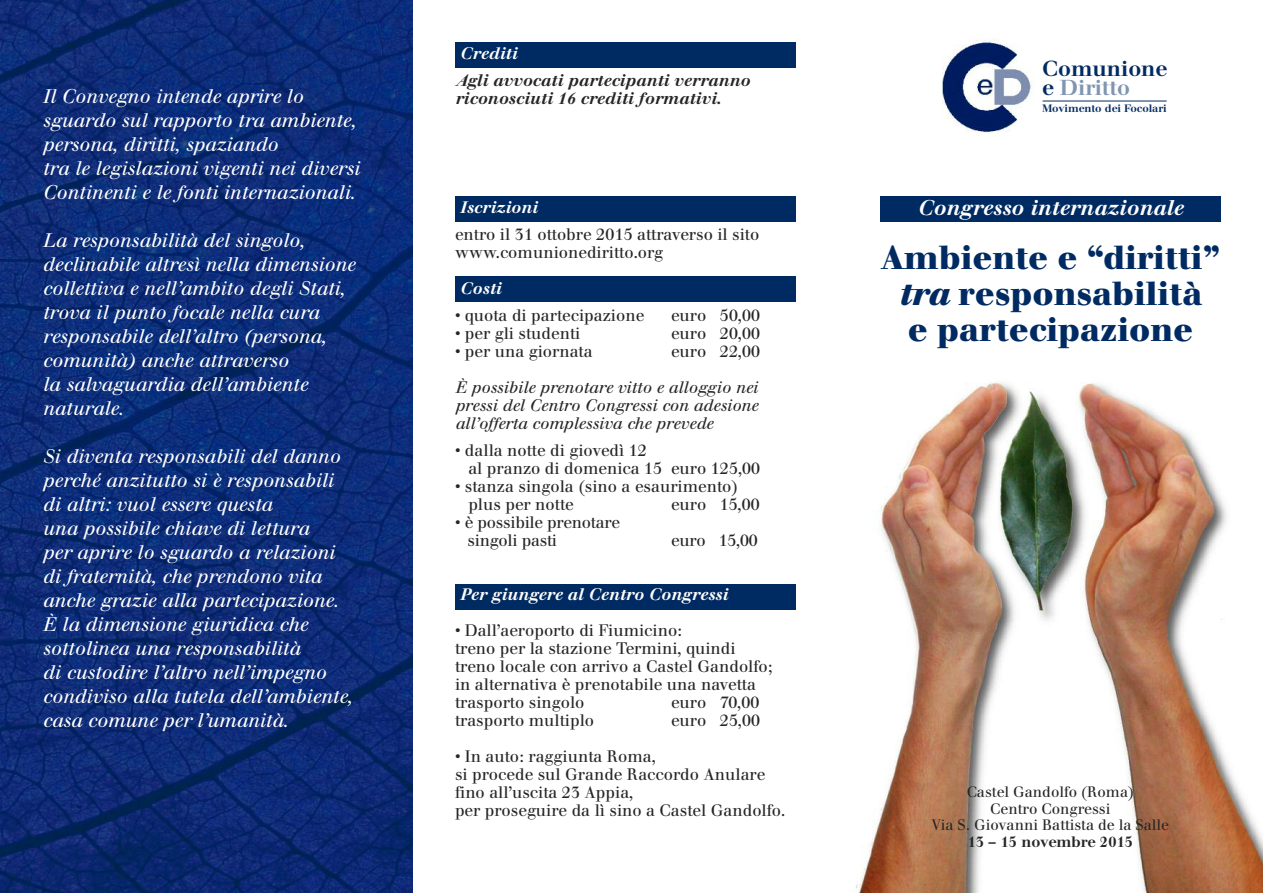
<style>
.page{position:relative;width:1263px;height:893px;background:#fff}
.page>*{position:absolute;margin:0;border:0;box-sizing:border-box;transform-origin:0 0}
.t1{font:700 33px/36px "Walbaum";color:#002b62;text-align:center}
.t2{font:500 21.45px/18.9px "Walbaum";color:#002b62}
.t3{font:italic 500 21px "Walbaum";color:#fff}
.t4{font:italic 19.5px/24px "Walbaum";color:#fff}
.t5{font:16.5px/18px "Walbaum";color:#272627}
.t6{font:italic 16.5px/18px "Walbaum";color:#272627;text-align:justify}
.t7{font:italic 500 16.5px/18px "Walbaum";color:#272627}
.t8{font:italic 500 16.5px "Walbaum";color:#fff}
.t9{font:15px/16.5px "Walbaum";color:#272627;text-align:center}
.t10{font:500 15px "Walbaum";color:#272627}
.t11{font:500 10.65px "Walbaum";color:#002b62}
.s1{color:#8095b0}
.s2{font-style:italic}
</style>
<div class="page">
<img style="left:0;top:0;width:412px;height:893px">
<img style="left:856px;top:198px;width:407px;height:695px">
<img style="left:942px;top:35px;width:90px;height:100px">
<hr style="left:1042px;top:101px;width:125px;height:1px;background:#002b62">
<div style="left:880px;top:197px;width:340px;height:25px;background:#002b62"></div>
<div style="left:455px;top:197px;width:340px;height:25px;background:#002b62"></div>
<div style="left:455px;top:276px;width:340px;height:26px;background:#002b62"></div>
<div style="left:455px;top:584px;width:340px;height:25px;background:#002b62"></div>
<div style="left:455px;top:43px;width:340px;height:25px;background:#002b62"></div>
<p class="t4" style="left:43px;top:86px;width:318px">Il Convegno intende aprire lo sguardo sul rapporto tra ambiente, persona, diritti, spaziando<br>tra le legislazioni vigenti nei diversi Continenti e le fonti internazionali.</p>
<p class="t4" style="left:43px;top:230px;width:314px">La responsabilità del singolo, declinabile altresì nella dimensione collettiva e nell’ambito degli Stati, trova il punto focale nella cura responsabile dell’altro (persona, comunità) anche attraverso<br>la salvaguardia dell’ambiente naturale.</p>
<p class="t4" style="left:43px;top:446px;width:311px">Si diventa responsabili del danno perché anzitutto si è responsabili di altri: vuol essere questa<br>una possibile chiave di lettura<br>per aprire lo sguardo a relazioni di fraternità, che prendono vita anche grazie alla partecipazione.<br>È la dimensione giuridica che sottolinea una responsabilità<br>di custodire l’altro nell’impegno condiviso alla tutela dell’ambiente, casa comune per l’umanità.</p>
<p class="t8" style="left:460px;top:47px;width:59px">Crediti</p>
<p class="t7" style="left:455px;top:73px;width:297px">Agli avvocati partecipanti verranno riconosciuti 16 crediti formativi.</p>
<p class="t8" style="left:460px;top:201px;width:79px">Iscrizioni</p>
<p class="t5" style="left:455px;top:227px;width:306px">entro il 31 ottobre 2015 attraverso il sito www.comunionediritto.org</p>
<p class="t8" style="left:460px;top:282px;width:43px">Costi</p>
<p class="t5" style="left:455px;top:308px;width:191px">• quota di partecipazione</p>
<p class="t5" style="left:671px;top:308px;width:90px">euro 50,00</p>
<p class="t5" style="left:455px;top:326px;width:127px">• per gli studenti</p>
<p class="t5" style="left:671px;top:326px;width:90px">euro 20,00</p>
<p class="t5" style="left:455px;top:344px;width:139px">• per una giornata</p>
<p class="t5" style="left:671px;top:344px;width:90px">euro 22,00</p>
<p class="t6" style="left:455px;top:380px;width:305px">È possibile prenotare vitto e alloggio nei pressi del Centro Congressi con adesione all’offerta complessiva che prevede</p>
<p class="t5" style="left:468px;top:443px;width:293px;text-indent:-13px">• dalla notte di giovedì 12<br>al pranzo di domenica 15 euro 125,00</p>
<p class="t5" style="left:468px;top:479px;width:271px;text-indent:-13px">• stanza singola (sino a esaurimento) plus per notte</p>
<p class="t5" style="left:671px;top:497px;width:90px">euro 15,00</p>
<p class="t5" style="left:468px;top:515px;width:154px;text-indent:-13px">• è possibile prenotare singoli pasti</p>
<p class="t5" style="left:671px;top:533px;width:88px">euro 15,00</p>
<p class="t8" style="left:460px;top:588px;width:270px">Per giungere al Centro Congressi</p>
<p class="t5" style="left:455px;top:623px;width:319px">• Dall’aeroporto di Fiumicino:<br>treno per la stazione Termini, quindi treno locale con arrivo a Castel Gandolfo; in alternativa è prenotabile una navetta trasporto singolo</p>
<p class="t5" style="left:671px;top:695px;width:90px">euro 70,00</p>
<p class="t5" style="left:455px;top:713px;width:141px">trasporto multiplo</p>
<p class="t5" style="left:671px;top:713px;width:90px">euro 25,00</p>
<p class="t5" style="left:455px;top:749px;width:332px">• In auto: raggiunta Roma,<br>si procede sul Grande Raccordo Anulare fino all’uscita 23 Appia,<br>per proseguire da lì sino a Castel Gandolfo.</p>
<p class="t2" style="left:1042px;top:62px;width:127px">Comunione e <span class="s1">Diritto</span></p>
<p class="t11" style="left:1042px;top:105px;width:126px">Movimento dei Focolari</p>
<p class="t3" style="left:917px;top:200px;width:267px">Congresso internazionale</p>
<h1 class="t1" style="left:881px;top:243px;width:340px">Ambiente e “diritti” <span class="s2">tra</span> responsabilità<br>e partecipazione</h1>
<p class="t9" style="left:932px;top:785px;width:239px">Castel Gandolfo (Roma)<br>Centro Congressi<br>Via S. Giovanni Battista de la Salle</p>
<p class="t10" style="left:968px;top:836px;width:167px">13 – 15 novembre 2015</p>
</div>
